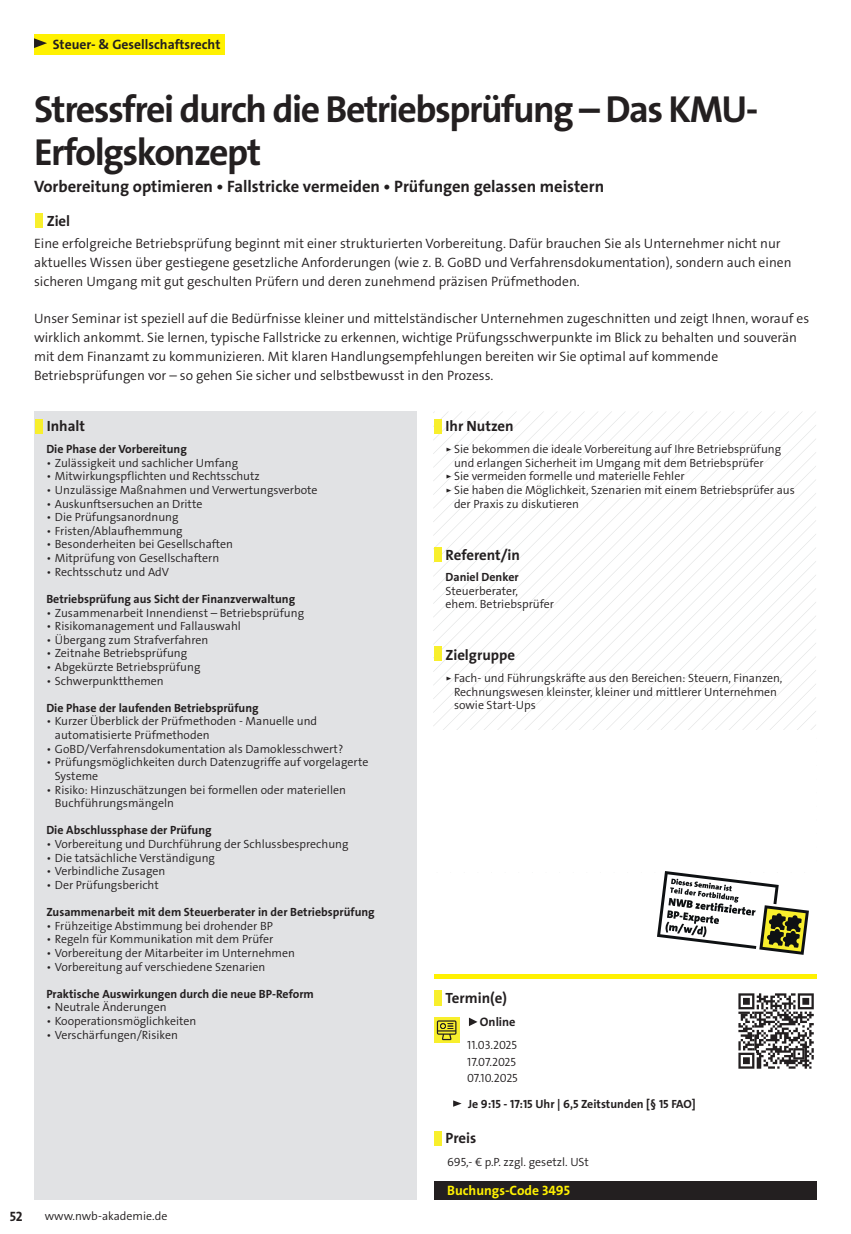
<style>
.page{position:relative;width:851px;height:1234px;background:#fff}
.page>*{position:absolute;margin:0;border:0;box-sizing:border-box;transform-origin:0 0}
.t1{font:37.8px/43.5px "The Sans LP7 Bld";letter-spacing:-.04em;color:#231f20}
.t2{font:16.65px "The Sans LP7 Bld";color:#231f20}
.t3{font:14.85px "The Sans LP7 Bld";color:#231f20}
.t4{font:13.65px/18.8px "The Sans LP4 Se Lig";color:#231f20}
.t5{font:13.65px "The Sans LP7 Bld";color:#231f20}
.t6{font:13.65px "The Sans LP7 Bld";color:#fff101}
.t7{font:12.3px "The Sans LP7 Bld";color:#231f20}
.t8{font:11.85px/13.6px "The Sans LP4 Se Lig";color:#231f20}
.t9{font:11.85px "The Sans LP7 Bld";color:#231f20}
</style>
<div class="page">
<div style="left:34px;top:34px;width:190px;height:20px;background:#fff101"></div>
<svg style="left:34px;top:38px;width:13px;height:10px"></svg>
<div style="left:35px;top:213px;width:7px;height:14px;background:#f8ef2c"></div>
<div style="left:34px;top:411px;width:383px;height:788px;background:#e1e2e4"></div>
<div style="left:35px;top:419px;width:7px;height:14px;background:#f8ef2c"></div>
<div style="left:434px;top:973px;width:382px;height:5px;background:#fff101"></div>
<svg style="left:738px;top:993px;width:76px;height:76px"></svg>
<div style="left:434px;top:989px;width:7px;height:15px;background:#f8ef2c"></div>
<svg style="left:434px;top:1017px;width:25px;height:25px"></svg>
<svg style="left:437px;top:1020px;width:19px;height:19px"></svg>
<svg style="left:469px;top:1017px;width:8px;height:8px"></svg>
<svg style="left:453px;top:1100px;width:8px;height:6px"></svg>
<div style="left:434px;top:1130px;width:7px;height:15px;background:#f8ef2c"></div>
<div style="left:434px;top:1180px;width:382px;height:19px;background:#231f20"></div>
<svg style="left:433px;top:411px;width:383px;height:543px"></svg>
<p class="t5" style="left:53px;top:35px;width:169px">Steuer- &amp; Gesellschaftsrecht</p>
<h1 class="t1" style="left:34px;top:88px;width:725px">Stressfrei durch die Betriebsprüfung – Das KMU-<br>Erfolgskonzept</h1>
<h2 class="t2" style="left:34px;top:176px;width:571px">Vorbereitung optimieren • Fallstricke vermeiden • Prüfungen gelassen meistern</h2>
<p class="t3" style="left:47px;top:211px;width:25px">Ziel</p>
<p class="t4" style="left:34px;top:234px;width:759px">Eine erfolgreiche Betriebsprüfung beginnt mit einer strukturierten Vorbereitung. Dafür brauchen Sie als Unternehmer nicht nur aktuelles Wissen über gestiegene gesetzliche Anforderungen (wie z. B. GoBD und Verfahrensdokumentation), sondern auch einen sicheren Umgang mit gut geschulten Prüfern und deren zunehmend präzisen Prüfmethoden.</p>
<p class="t4" style="left:34px;top:309px;width:776px">Unser Seminar ist speziell auf die Bedürfnisse kleiner und mittelständischer Unternehmen zugeschnitten und zeigt Ihnen, worauf es wirklich ankommt. Sie lernen, typische Fallstricke zu erkennen, wichtige Prüfungsschwerpunkte im Blick zu behalten und souverän mit dem Finanzamt zu kommunizieren. Mit klaren Handlungsempfehlungen bereiten wir Sie optimal auf kommende Betriebsprüfungen vor – so gehen Sie sicher und selbstbewusst in den Prozess.</p>
<p class="t3" style="left:47px;top:417px;width:40px">Inhalt</p>
<p class="t9" style="left:46px;top:441px;width:142px">Die Phase der Vorbereitung</p>
<p class="t8" style="left:46px;top:456px;width:193px">• Zulässigkeit und sachlicher Umfang</p>
<p class="t8" style="left:46px;top:469px;width:215px">• Mitwirkungspflichten und Rechtsschutz</p>
<p class="t8" style="left:46px;top:483px;width:273px">• Unzulässige Maßnahmen und Verwertungsverbote</p>
<p class="t8" style="left:46px;top:496px;width:157px">• Auskunftsersuchen an Dritte</p>
<p class="t8" style="left:46px;top:510px;width:134px">• Die Prüfungsanordnung</p>
<p class="t8" style="left:46px;top:524px;width:138px">• Fristen/Ablaufhemmung</p>
<p class="t8" style="left:46px;top:537px;width:188px">• Besonderheiten bei Gesellschaften</p>
<p class="t8" style="left:46px;top:551px;width:174px">• Mitprüfung von Gesellschaftern</p>
<p class="t8" style="left:46px;top:565px;width:124px">• Rechtsschutz und AdV</p>
<p class="t9" style="left:46px;top:591px;width:250px">Betriebsprüfung aus Sicht der Finanzverwaltung</p>
<p class="t8" style="left:46px;top:605px;width:259px">• Zusammenarbeit Innendienst – Betriebsprüfung</p>
<p class="t8" style="left:46px;top:619px;width:196px">• Risikomanagement und Fallauswahl</p>
<p class="t8" style="left:46px;top:633px;width:163px">• Übergang zum Strafverfahren</p>
<p class="t8" style="left:46px;top:646px;width:142px">• Zeitnahe Betriebsprüfung</p>
<p class="t8" style="left:46px;top:660px;width:155px">• Abgekürzte Betriebsprüfung</p>
<p class="t8" style="left:46px;top:673px;width:119px">• Schwerpunktthemen</p>
<p class="t9" style="left:46px;top:700px;width:214px">Die Phase der laufenden Betriebsprüfung</p>
<p class="t8" style="left:55px;top:714px;width:264px;text-indent:-9px">• Kurzer Überblick der Prüfmethoden - Manuelle und automatisierte Prüfmethoden</p>
<p class="t8" style="left:46px;top:741px;width:298px">• GoBD/Verfahrensdokumentation als Damoklesschwert?</p>
<p class="t8" style="left:55px;top:755px;width:315px;text-indent:-9px">• Prüfungsmöglichkeiten durch Datenzugriffe auf vorgelagerte<br>Systeme</p>
<p class="t8" style="left:55px;top:782px;width:292px;text-indent:-9px">• Risiko: Hinzuschätzungen bei formellen oder materiellen<br>Buchführungsmängeln</p>
<p class="t9" style="left:46px;top:822px;width:167px">Die Abschlussphase der Prüfung</p>
<p class="t8" style="left:46px;top:837px;width:303px">• Vorbereitung und Durchführung der Schlussbesprechung</p>
<p class="t8" style="left:46px;top:850px;width:170px">• Die tatsächliche Verständigung</p>
<p class="t8" style="left:46px;top:864px;width:120px">• Verbindliche Zusagen</p>
<p class="t8" style="left:46px;top:878px;width:114px">• Der Prüfungsbericht</p>
<p class="t9" style="left:46px;top:904px;width:330px">Zusammenarbeit mit dem Steuerberater in der Betriebsprüfung</p>
<p class="t8" style="left:46px;top:918px;width:228px">• Frühzeitige Abstimmung bei drohender BP</p>
<p class="t8" style="left:46px;top:932px;width:228px">• Regeln für Kommunikation mit dem Prüfer</p>
<p class="t8" style="left:46px;top:946px;width:250px">• Vorbereitung der Mitarbeiter im Unternehmen</p>
<p class="t8" style="left:46px;top:959px;width:220px">• Vorbereitung auf verschiedene Szenarien</p>
<p class="t9" style="left:46px;top:985px;width:269px">Praktische Auswirkungen durch die neue BP-Reform</p>
<p class="t8" style="left:46px;top:1000px;width:122px">• Neutrale Änderungen</p>
<p class="t8" style="left:46px;top:1014px;width:151px">• Kooperationsmöglichkeiten</p>
<p class="t8" style="left:46px;top:1027px;width:133px">• Verschärfungen/Risiken</p>
<p class="t3" style="left:445px;top:417px;width:70px">Ihr Nutzen</p>
<p class="t8" style="left:445px;top:442px;width:337px">▹ Sie bekommen die ideale Vorbereitung auf Ihre Betriebsprüfung</p>
<p class="t8" style="left:454px;top:456px;width:311px">und erlangen Sicherheit im Umgang mit dem Betriebsprüfer</p>
<p class="t8" style="left:445px;top:469px;width:240px">▹ Sie vermeiden formelle und materielle Fehler</p>
<p class="t8" style="left:445px;top:483px;width:351px">▹ Sie haben die Möglichkeit, Szenarien mit einem Betriebsprüfer aus</p>
<p class="t8" style="left:454px;top:496px;width:127px">der Praxis zu diskutieren</p>
<p class="t3" style="left:445px;top:545px;width:76px">Referent/in</p>
<p class="t9" style="left:445px;top:569px;width:75px">Daniel Denker</p>
<p class="t8" style="left:445px;top:584px;width:110px">Steuerberater,<br>ehem. Betriebsprüfer</p>
<p class="t3" style="left:445px;top:644px;width:71px">Zielgruppe</p>
<p class="t8" style="left:454px;top:671px;width:330px;text-indent:-9px">▹ Fach- und Führungskräfte aus den Bereichen: Steuern, Finanzen,<br>Rechnungswesen kleinster, kleiner und mittlerer Unternehmen sowie Start-Ups</p>
<p class="t3" style="left:445px;top:988px;width:63px">Termin(e)</p>
<p class="t7" style="left:480px;top:1014px;width:37px">Online</p>
<p class="t8" style="left:467px;top:1037px;width:52px;line-height:16px">11.03.2025<br>17.07.2025<br>07.10.2025</p>
<p class="t9" style="left:468px;top:1095px;width:229px">Je 9:15 - 17:15 Uhr | 6,5 Zeitstunden [§ 15 FAO]</p>
<p class="t3" style="left:445px;top:1128px;width:32px">Preis</p>
<p class="t8" style="left:447px;top:1155px;width:143px">695,- € p.P. zzgl. gesetzl. USt</p>
<p class="t6" style="left:447px;top:1181px;width:124px">Buchungs-Code 3495</p>
<p class="t5" style="left:10px;top:1207px;width:14px">52</p>
<p class="t8" style="left:45px;top:1208px;width:124px">www.nwb-akademie.de</p>
</div>
